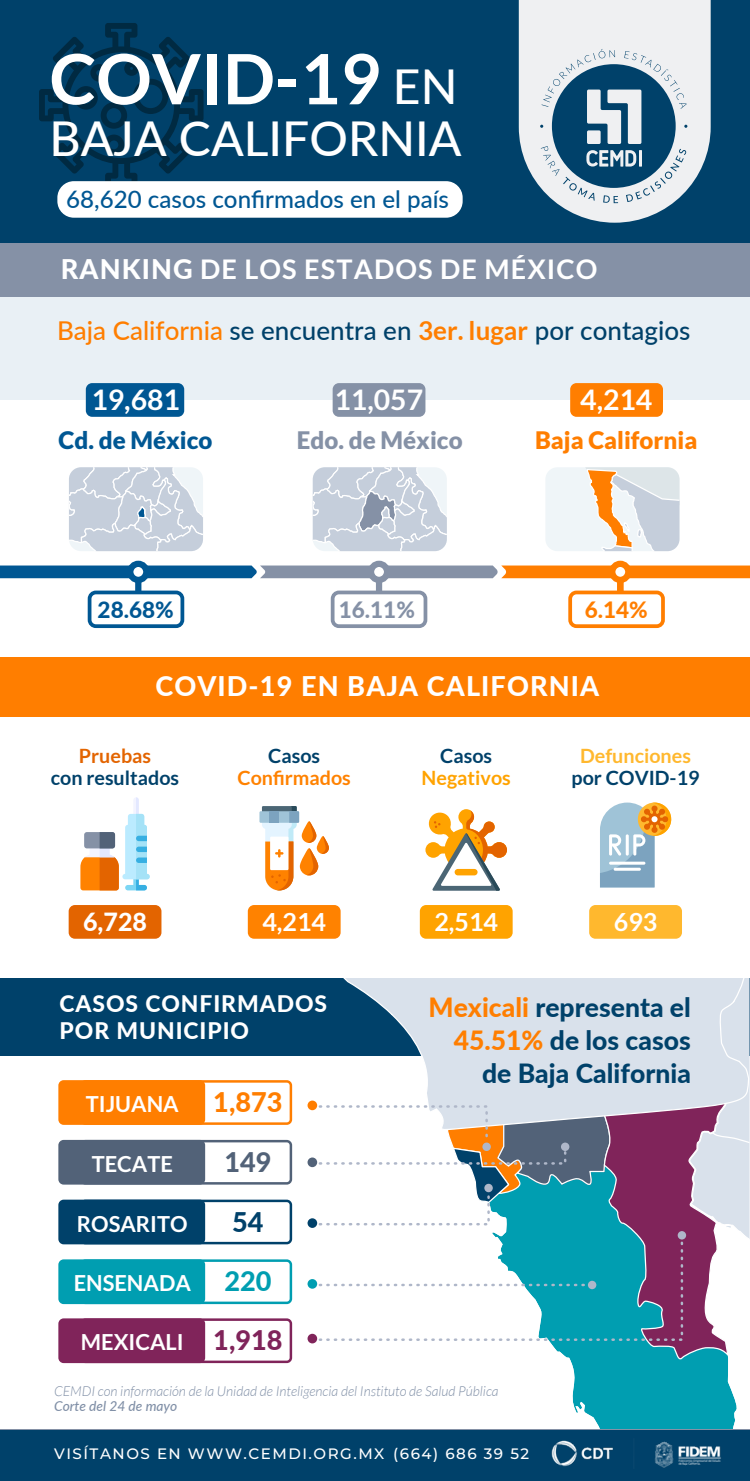
<style>
.page{position:relative;width:750px;height:1481px;background:#fff}
.page>*{position:absolute;margin:0;border:0;box-sizing:border-box;transform-origin:0 0}
.t1{font:700 69.38px "Lato";color:#fff}
.t2{font:500 48px "Lato";color:#fff}
.t3{font:700 28.38px "Lato";color:#fff}
.t4{font:700 27.12px "Lato";letter-spacing:.04em;color:#fff}
.t5{font:800 27.12px "Lato";letter-spacing:.04em;color:#fff}
.t6{font:800 27px "Lato";color:#ff7e00}
.t7{font:800 27px "Lato";color:#526278}
.t8{font:800 27px "Lato";color:#00416a}
.t9{font:800 26.5px/32.9px "Lato";color:#00416a;text-align:right}
.t10{font:500 26px "Lato";color:#00416a}
.t11{font:700 25px "Lato";color:#fff}
.t12{font:800 25px "Lato";color:#fff}
.t13{font:500 24.12px "Lato";color:#005793}
.t14{font:900 24.12px "Lato";color:#ff7e00}
.t15{font:900 24.12px "Lato";color:#8591a6}
.t16{font:900 24.12px "Lato";color:#005793}
.t17{font:800 22.88px/27.1px "Lato";letter-spacing:.04em;color:#fff}
.t18{font:800 22.5px "Lato";color:#005793}
.t19{font:800 22.5px "Lato";color:#8591a6}
.t20{font:800 22.5px "Lato";color:#ff7e00}
.t21{font:700 22.12px "Lato";color:#fff}
.t22{font:700 19.75px "Lato";color:#00416a}
.t23{font:700 19.75px "Lato";color:#ff8200}
.t24{font:700 19.75px "Lato";color:#ffb82e}
.t25{font:700 19.75px "Lato";color:#ffa300}
.t26{font:700 19.75px "Lato";color:#e36400}
.t27{font:500 15.12px "Montserrat";letter-spacing:.1em;color:#fff}
.t28{font:italic 300 13.75px "Lato";color:#8190a7}
.t29{font:italic 500 13.75px "Lato";color:#8190a7}
.s1{font-weight:500;font-size:48px}
.s2{font-weight:800}
.s3{color:#ff7e00}
.s4{font-weight:700;color:#ff7e00}
.s5{font-weight:800;font-size:27px;color:#009eb1}
.s6{font-weight:800;font-size:27px;color:#80245a}
</style>
<div class="page">
<div style="left:0;top:975px;width:750px;height:80px;background:#00416a"></div>
<div style="left:0;top:0;width:750px;height:243px;background:#00416a"></div>
<div style="left:0;top:243px;width:750px;height:54px;background:#8591a6"></div>
<svg style="left:39px;top:23px;width:164px;height:160px"></svg>
<div style="left:0;top:298px;width:750px;height:102px;background:#e9f0f5"></div>
<svg style="left:519px;top:0;width:191px;height:223px"></svg>
<div style="left:80px;top:1080px;width:212px;height:44px;border:2px solid #ff7e00;border-radius:4px"></div>
<div style="left:60px;top:1081px;width:144px;height:42px;background:#ff7e00;border-radius:4px"></div>
<div style="left:58px;top:1080px;width:147px;height:44px;border:2px solid #ff7e00;border-radius:4px"></div>
<div style="left:80px;top:1318px;width:212px;height:45px;border:2px solid #80245a;border-radius:4px"></div>
<div style="left:60px;top:1319px;width:144px;height:42px;background:#80245a;border-radius:4px"></div>
<div style="left:58px;top:1318px;width:147px;height:45px;border:2px solid #80245a;border-radius:4px"></div>
<div style="left:80px;top:1140px;width:212px;height:44px;border:2px solid #526278;border-radius:4px"></div>
<div style="left:60px;top:1141px;width:144px;height:42px;background:#526278;border-radius:4px"></div>
<div style="left:58px;top:1140px;width:147px;height:44px;border:2px solid #526278;border-radius:4px"></div>
<div style="left:80px;top:1259px;width:212px;height:45px;border:2px solid #009eb1;border-radius:4px"></div>
<div style="left:60px;top:1260px;width:144px;height:42px;background:#009eb1;border-radius:4px"></div>
<div style="left:58px;top:1259px;width:147px;height:45px;border:2px solid #009eb1;border-radius:4px"></div>
<div style="left:80px;top:1199px;width:212px;height:45px;border:2px solid #00416a;border-radius:4px"></div>
<div style="left:60px;top:1200px;width:144px;height:43px;background:#00416a;border-radius:4px"></div>
<div style="left:58px;top:1199px;width:147px;height:45px;border:2px solid #00416a;border-radius:4px"></div>
<svg style="left:310px;top:978px;width:439px;height:451px"></svg>
<div style="left:307px;top:1100px;width:10px;height:10px;background:#ff7e00;border-radius:50%"></div>
<div style="left:307px;top:1157px;width:10px;height:10px;background:#526278;border-radius:50%"></div>
<div style="left:307px;top:1218px;width:10px;height:9px;background:#00416a;border-radius:50%"></div>
<div style="left:307px;top:1279px;width:10px;height:9px;background:#009eb1;border-radius:50%"></div>
<div style="left:307px;top:1333px;width:10px;height:10px;background:#80245a;border-radius:50%"></div>
<div style="left:0;top:929px;width:750px;height:49px;background:#fff"></div>
<div style="left:0;top:657px;width:750px;height:59px;background:#ff7e00"></div>
<svg style="left:80px;top:797px;width:70px;height:93px"></svg>
<div style="left:259px;top:811px;width:40px;height:11px;background:#9fc3d7"></div>
<svg style="left:262px;top:806px;width:67px;height:84px"></svg>
<svg style="left:425px;top:809px;width:82px;height:81px"></svg>
<svg style="left:600px;top:802px;width:72px;height:85px"></svg>
<hr style="left:609px;top:861px;width:36px;height:3px;background:#fff;border-radius:2px">
<hr style="left:613px;top:867px;width:28px;height:3px;background:#fff;border-radius:2px">
<div style="left:69px;top:905px;width:92px;height:33px;background:#e36400;border-radius:6px"></div>
<div style="left:248px;top:905px;width:92px;height:33px;background:#ff8200;border-radius:6px"></div>
<div style="left:420px;top:905px;width:92px;height:33px;background:#ffa300;border-radius:6px"></div>
<div style="left:589px;top:905px;width:93px;height:33px;background:#ffb82e;border-radius:6px"></div>
<div style="left:570px;top:383px;width:93px;height:34px;background:#ff7e00;border-radius:6px"></div>
<div style="left:135px;top:572px;width:6px;height:34px;background:#005793"></div>
<div style="left:376px;top:572px;width:6px;height:34px;background:#8591a6"></div>
<div style="left:617px;top:572px;width:6px;height:34px;background:#ff7e00"></div>
<svg style="left:0;top:565px;width:750px;height:13px;background:#877f71"></svg>
<div style="left:130px;top:563px;width:17px;height:17px;background:#fff;border:1px solid #005793;border-radius:50%"></div>
<div style="left:127px;top:561px;width:22px;height:22px;border:6px solid #005793;border-radius:50%"></div>
<div style="left:371px;top:564px;width:16px;height:16px;background:#fff;border-radius:50%"></div>
<div style="left:368px;top:561px;width:22px;height:22px;border:6px solid #8591a6;border-radius:50%"></div>
<div style="left:612px;top:564px;width:16px;height:16px;background:#fff;border-radius:50%"></div>
<div style="left:609px;top:561px;width:22px;height:22px;border:6px solid #ff7e00;border-radius:50%"></div>
<div style="left:545px;top:467px;width:134px;height:84px;background:#eff5f8;border-radius:12px"></div>
<svg style="left:586px;top:467px;width:93px;height:84px"></svg>
<svg style="left:313px;top:467px;width:134px;height:84px"></svg>
<svg style="left:69px;top:467px;width:134px;height:84px"></svg>
<div style="left:332px;top:383px;width:93px;height:34px;background:#8591a6;border-radius:6px"></div>
<div style="left:86px;top:383px;width:98px;height:34px;background:#005793;border-radius:6px"></div>
<div style="left:57px;top:181px;width:405px;height:37px;background:#fff;border-radius:17px"></div>
<div style="left:0;top:1429px;width:750px;height:51px;background:#00416a"></div>
<img style="left:551px;top:1440px;width:170px;height:28px">
<svg style="left:484px;top:1183px;width:9px;height:9px"></svg>
<div style="left:482px;top:1142px;width:9px;height:9px;background:#afb7c9;border-radius:50%"></div>
<div style="left:561px;top:1142px;width:8px;height:9px;background:#afb7c9;border-radius:50%"></div>
<div style="left:677px;top:1231px;width:9px;height:8px;background:#afb7c9;border-radius:50%"></div>
<div style="left:588px;top:1280px;width:8px;height:9px;background:#afb7c9;border-radius:50%"></div>
<div style="left:570px;top:592px;width:93px;height:34px;background:#fff;border-radius:6px"></div>
<div style="left:568px;top:590px;width:97px;height:38px;border:4px solid #ff7e00;border-radius:6px"></div>
<div style="left:332px;top:592px;width:93px;height:34px;background:#fff;border-radius:6px"></div>
<div style="left:331px;top:590px;width:96px;height:38px;border:4px solid #8591a6;border-radius:6px"></div>
<div style="left:90px;top:592px;width:92px;height:34px;background:#fff;border-radius:6px"></div>
<div style="left:88px;top:590px;width:96px;height:38px;border:4px solid #005793;border-radius:6px"></div>
<h1 class="t1" style="left:50px;top:39px;width:409px">COVID-19 <span class="s1">EN</span></h1>
<h2 class="t2" style="left:50px;top:104px;width:413px">BAJA CALIFORNIA</h2>
<h3 class="t13" style="left:66px;top:182px;width:384px">68,620 casos confirmados en el país</h3>
<h3 class="t4" style="left:61px;top:253px;width:538px"><span class="s2">RANKING</span> DE LOS ESTADOS DE MÉXICO</h3>
<h3 class="t10" style="left:57px;top:311px;width:635px"><span class="s3">Baja California</span> se encuentra en <span class="s4">3er. lugar</span> por contagios</h3>
<h3 class="t3" style="left:91px;top:383px;width:90px">19,681</h3>
<h3 class="t3" style="left:334px;top:383px;width:90px">11,057</h3>
<h3 class="t3" style="left:580px;top:383px;width:74px">4,214</h3>
<h3 class="t16" style="left:59px;top:426px;width:155px">Cd. de México</h3>
<h3 class="t15" style="left:297px;top:426px;width:167px">Edo. de México</h3>
<h3 class="t14" style="left:535px;top:426px;width:164px">Baja California</h3>
<h3 class="t18" style="left:98px;top:593px;width:78px">28.68%</h3>
<h3 class="t19" style="left:339px;top:593px;width:78px">16.11%</h3>
<h3 class="t20" style="left:584px;top:593px;width:65px">6.14%</h3>
<h3 class="t5" style="left:155px;top:665px;width:445px">COVID-19 EN BAJA CALIFORNIA</h3>
<h3 class="t26" style="left:79px;top:744px;width:74px">Pruebas</h3>
<h3 class="t22" style="left:51px;top:766px;width:130px">con resultados</h3>
<h3 class="t22" style="left:268px;top:744px;width:53px">Casos</h3>
<h3 class="t23" style="left:237px;top:766px;width:115px">Confirmados</h3>
<h3 class="t22" style="left:440px;top:744px;width:53px">Casos</h3>
<h3 class="t25" style="left:421px;top:766px;width:91px">Negativos</h3>
<h3 class="t24" style="left:580px;top:744px;width:112px">Defunciones</h3>
<h3 class="t22" style="left:571px;top:766px;width:129px">por COVID-19</h3>
<h3 class="t12" style="left:83px;top:903px;width:65px">6,728</h3>
<h3 class="t11" style="left:262px;top:907px;width:65px">4,214</h3>
<h3 class="t11" style="left:434px;top:907px;width:65px">2,514</h3>
<h3 class="t11" style="left:613px;top:907px;width:45px">693</h3>
<h3 class="t17" style="left:60px;top:989px;width:269px">CASOS CONFIRMADOS<br>POR MUNICIPIO</h3>
<h3 class="t9" style="left:428px;top:990px;width:264px"><span class="s3">Mexicali</span> representa el<br><span class="s3">45.51%</span> de los casos de Baja California</h3>
<h3 class="t21" style="left:86px;top:1091px;width:94px">TIJUANA</h3>
<h3 class="t6" style="left:213px;top:1082px;width:71px">1,873</h3>
<h3 class="t21" style="left:92px;top:1151px;width:83px">TECATE</h3>
<h3 class="t7" style="left:224px;top:1141px;width:49px">149</h3>
<h3 class="t21" style="left:77px;top:1210px;width:112px">ROSARITO</h3>
<h3 class="t8" style="left:232px;top:1201px;width:33px">54</h3>
<h3 class="t21" style="left:74px;top:1270px;width:199px">ENSENADA <span class="s5">220</span></h3>
<h3 class="t21" style="left:81px;top:1329px;width:203px">MEXICALI <span class="s6">1,918</span></h3>
<p class="t28" style="left:54px;top:1383px;width:446px">CEMDI con información de la Unidad de Inteligencia del Instituto de Salud Pública</p>
<p class="t29" style="left:54px;top:1395px;width:125px">Corte del 24 de mayo</p>
<p class="t27" style="left:54px;top:1442px;width:476px">VISÍTANOS EN WWW.CEMDI.ORG.MX (664) 686 39 52</p>
</div>
